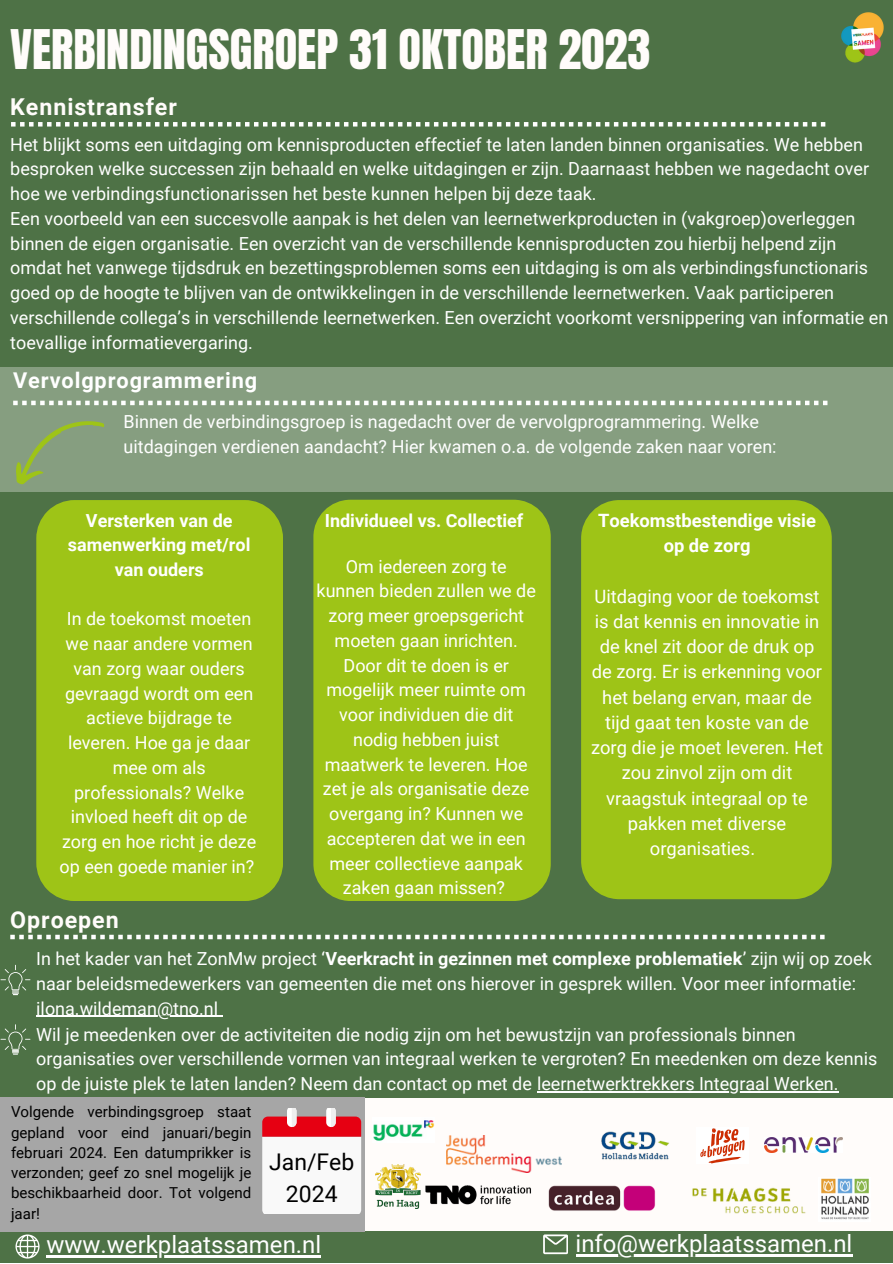
<style>
.page{position:relative;width:893px;height:1264px;background:#fff}
.page>*{position:absolute;margin:0;border:0;box-sizing:border-box;transform-origin:0 0}
.t1{font:46.5px "Anton";color:#fffcfa}
.t2{font:24px "Roboto";color:#fff}
.t3{font:700 23.25px "Roboto";letter-spacing:.04em;color:#fffcfa}
.t4{font:22.95px "Roboto";color:#000}
.t5{font:700 21.75px "Roboto";letter-spacing:.04em;color:#fff}
.t6{font:18.3px/25.2px "Roboto";color:#fff;text-align:center}
.t7{font:700 18.3px/25.2px "Roboto";color:#fff;text-align:center}
.t8{font:18px/24.8px "Roboto";color:#fff}
.t9{font:700 18px/24.8px "Roboto";color:#fff;text-align:center}
.t10{font:15px/20.2px "Roboto";color:#000;text-align:justify}
.s1{font-weight:700}
</style>
<div class="page">
<div style="left:0;top:0;width:892px;height:1262px;background:#4e7246"></div>
<img style="left:841px;top:12px;width:43px;height:51px">
<div style="left:335px;top:1097px;width:557px;height:133px;background:#fffcfa"></div>
<img style="left:415px;top:1185px;width:116px;height:24px">
<img style="left:601px;top:1131px;width:68px;height:29px">
<div style="left:0;top:1097px;width:365px;height:134px;background:#a6a6a6"></div>
<img style="left:700px;top:1128px;width:45px;height:35px">
<img style="left:548px;top:1185px;width:108px;height:26px">
<img style="left:373px;top:1120px;width:61px;height:21px">
<img style="left:821px;top:1178px;width:48px;height:42px">
<img style="left:764px;top:1137px;width:78px;height:15px">
<img style="left:692px;top:1187px;width:114px;height:26px">
<img style="left:375px;top:1164px;width:45px;height:44px">
<img style="left:447px;top:1135px;width:114px;height:37px">
<svg style="left:15px;top:1234px;width:24px;height:23px"></svg>
<hr style="left:47px;top:1255px;width:274px;height:2px;background:#fff">
<svg style="left:543px;top:1234px;width:25px;height:20px"></svg>
<hr style="left:575px;top:1253px;width:277px;height:3px;background:#fff">
<svg style="left:262px;top:1108px;width:99px;height:105px;background:#efc8cb"></svg>
<div style="left:0;top:367px;width:892px;height:124px;background:#869e80"></div>
<div style="left:36px;top:500px;width:247px;height:401px;background:#9ec417"></div>
<div style="left:313px;top:499px;width:237px;height:402px;background:#9ec417;border-radius:37px"></div>
<div style="left:581px;top:500px;width:250px;height:399px;background:#9ec417;border-radius:38px"></div>
<svg style="left:1px;top:964px;width:29px;height:31px"></svg>
<hr style="left:36px;top:1015px;width:182px;height:1px;background:#fff">
<hr style="left:537px;top:1091px;width:302px;height:1px;background:#fff">
<svg style="left:1px;top:1024px;width:29px;height:30px"></svg>
<svg style="left:11px;top:122px;width:814px;height:4px"></svg>
<svg style="left:13px;top:400px;width:814px;height:85px"></svg>
<svg style="left:10px;top:934px;width:814px;height:5px"></svg>
<p class="t1" style="left:10px;top:16px;width:641px">VERBINDINGSGROEP 31 OKTOBER 2023</p>
<p class="t3" style="left:10px;top:94px;width:168px">Kennistransfer</p>
<p class="t8" style="left:10px;top:132px;width:860px">Het blijkt soms een uitdaging om kennisproducten effectief te laten landen binnen organisaties. We hebben besproken welke successen zijn behaald en welke uitdagingen er zijn. Daarnaast hebben we nagedacht over hoe we verbindingsfunctionarissen het beste kunnen helpen bij deze taak.</p>
<p class="t8" style="left:10px;top:206px;width:879px">Een voorbeeld van een succesvolle aanpak is het delen van leernetwerkproducten in (vakgroep)overleggen binnen de eigen organisatie. Een overzicht van de verschillende kennisproducten zou hierbij helpend zijn omdat het vanwege tijdsdruk en bezettingsproblemen soms een uitdaging is om als verbindingsfunctionaris goed op de hoogte te blijven van de ontwikkelingen in de verschillende leernetwerken. Vaak participeren verschillende collega’s in verschillende leernetwerken. Een overzicht voorkomt versnippering van informatie en toevallige informatievergaring.</p>
<p class="t5" style="left:13px;top:368px;width:245px">Vervolgprogrammering</p>
<p class="t8" style="left:124px;top:409px;width:654px">Binnen de verbindingsgroep is nagedacht over de vervolgprogrammering. Welke uitdagingen verdienen aandacht? Hier kwamen o.a. de volgende zaken naar voren:</p>
<p class="t9" style="left:68px;top:508px;width:184px">Versterken van de samenwerking met/rol van ouders</p>
<p class="t8" style="left:60px;top:607px;width:198px;text-align:center">In de toekomst moeten we naar andere vormen van zorg waar ouders gevraagd wordt om een actieve bijdrage te leveren. Hoe ga je daar mee om als professionals? Welke invloed heeft dit op de zorg en hoe richt je deze op een goede manier in?</p>
<p class="t3" style="left:10px;top:906px;width:110px">Oproepen</p>
<p class="t9" style="left:325px;top:508px;width:200px">Individueel vs. Collectief</p>
<p class="t8" style="left:316px;top:554px;width:221px;text-align:center">Om iedereen zorg te kunnen bieden zullen we de zorg meer groepsgericht moeten gaan inrichten.<br>Door dit te doen is er mogelijk meer ruimte om voor individuen die dit nodig hebben juist maatwerk te leveren. Hoe zet je als organisatie deze overgang in? Kunnen we accepteren dat we in een meer collectieve aanpak zaken gaan missen?</p>
<p class="t7" style="left:598px;top:508px;width:219px">Toekomstbestendige visie op de zorg</p>
<p class="t6" style="left:591px;top:583px;width:233px">Uitdaging voor de toekomst is dat kennis en innovatie in de knel zit door de druk op de zorg. Er is erkenning voor het belang ervan, maar de tijd gaat ten koste van de zorg die je moet leveren. Het zou zinvol zijn om dit vraagstuk integraal op te pakken met diverse organisaties.</p>
<p class="t8" style="left:36px;top:946px;width:836px">In het kader van het ZonMw project ‘<span class="s1">Veerkracht in gezinnen met complexe problematiek</span>’ zijn wij op zoek naar beleidsmedewerkers van gemeenten die met ons hierover in gesprek willen. Voor meer informatie: ilona.wildeman@tno.nl</p>
<p class="t8" style="left:36px;top:1021px;width:842px">Wil je meedenken over de activiteiten die nodig zijn om het bewustzijn van professionals binnen organisaties over verschillende vormen van integraal werken te vergroten? En meedenken om deze kennis op de juiste plek te laten landen? Neem dan contact op met de leernetwerktrekkers Integraal Werken.</p>
<p class="t10" style="left:11px;top:1102px;width:242px">Volgende verbindingsgroep staat gepland voor eind januari/begin februari 2024. Een datumprikker is verzonden; geef zo snel mogelijk je beschikbaarheid door. Tot volgend jaar!</p>
<p class="t4" style="left:269px;top:1148px;width:87px">Jan/Feb</p>
<p class="t4" style="left:286px;top:1180px;width:53px">2024</p>
<p class="t2" style="left:47px;top:1230px;width:276px">www.werkplaatssamen.nl</p>
<p class="t2" style="left:575px;top:1229px;width:278px">info@werkplaatssamen.nl</p>
</div>
